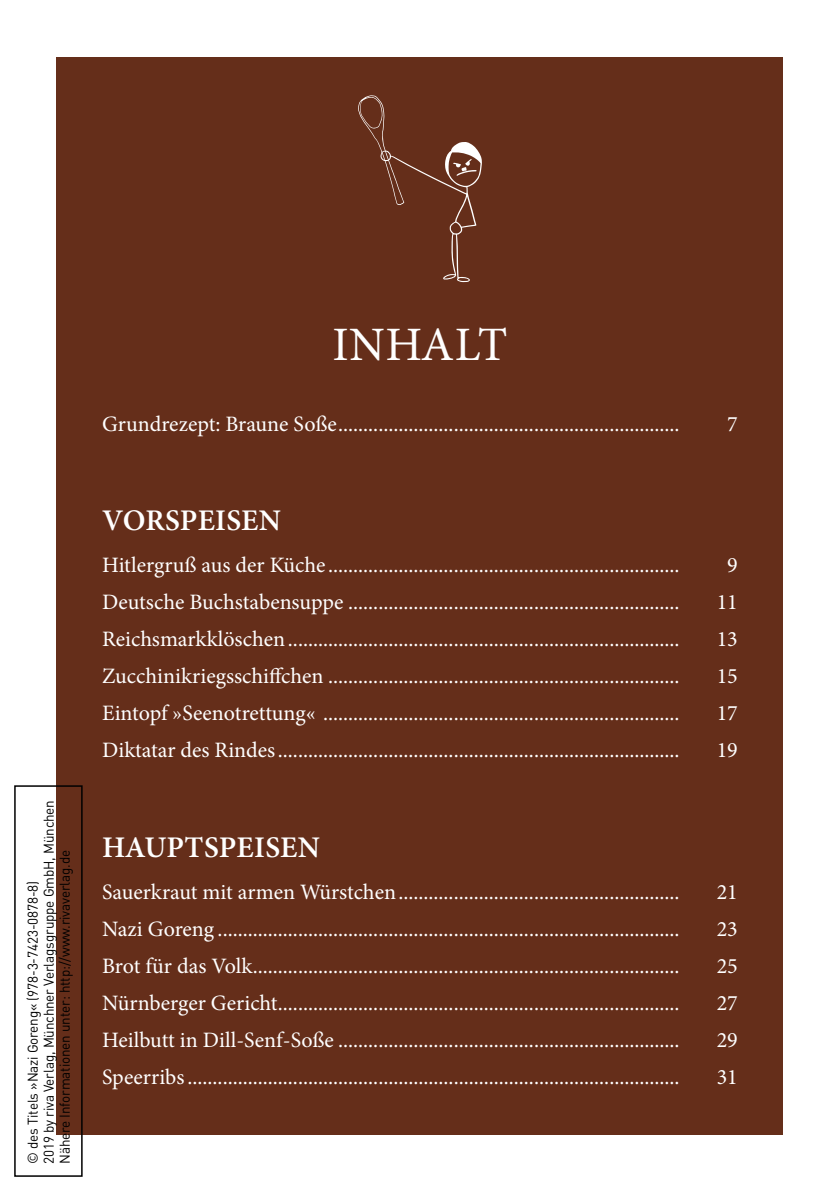
<style>
.page{position:relative;width:840px;height:1191px;background:#fff}
.page>*{position:absolute;margin:0;border:0;box-sizing:border-box;transform-origin:0 0}
.Inhalt{font:48px "Minion Pro";letter-spacing:.01em;color:#fff}
.t1{font:600 30px "Minion Pro";letter-spacing:.005em;color:#fff}
.t2{font:22px "Minion Pro";color:#fff}
._00_Biblio_Block{font:14px/16px "DINOT";letter-spacing:-.01em;color:#000;scale:.96 1}
</style>
<div class="page">
<div style="left:57px;top:57px;width:725px;height:1077px;background:#652e1a"></div>
<svg style="left:358px;top:95px;width:124px;height:187px"></svg>
<div style="left:14px;top:785px;width:69px;height:391px;border:2px solid #000"></div>
<p class="_00_Biblio_Block" style="left:24px;top:1164px;width:381px;rotate:-90deg">© des Titels »Nazi Goreng« (978-3-7423-0878-8)<br>2019 by riva Verlag, Münchner Verlagsgruppe GmbH, München<br>Nähere Informationen unter: http://www.rivaverlag.de</p>
<p class="Inhalt" style="left:332px;top:312px;width:176px">INHALT</p>
<p class="t2" style="left:102px;top:409px;width:578px">Grundrezept: Braune Soße....................................................................</p>
<p class="t2" style="left:726px;top:409px;width:12px">7</p>
<p class="t1" style="left:102px;top:499px;width:180px">VORSPEISEN</p>
<p class="t2" style="left:102px;top:550px;width:578px">Hitlergruß aus der Küche ......................................................................</p>
<p class="t2" style="left:726px;top:550px;width:12px">9</p>
<p class="t2" style="left:102px;top:587px;width:578px">Deutsche Buchstabensuppe ..................................................................</p>
<p class="t2" style="left:716px;top:587px;width:23px">11</p>
<p class="t2" style="left:102px;top:624px;width:578px">Reichsmarkklöschen..............................................................................</p>
<p class="t2" style="left:716px;top:624px;width:23px">13</p>
<p class="t2" style="left:102px;top:661px;width:578px">Zucchinikriegsschiffchen ......................................................................</p>
<p class="t2" style="left:716px;top:661px;width:23px">15</p>
<p class="t2" style="left:102px;top:698px;width:578px">Eintopf »Seenotrettung« .......................................................................</p>
<p class="t2" style="left:716px;top:698px;width:23px">17</p>
<p class="t2" style="left:102px;top:735px;width:578px">Diktatar des Rindes................................................................................</p>
<p class="t2" style="left:716px;top:735px;width:23px">19</p>
<p class="t1" style="left:102px;top:826px;width:219px">HAUPTSPEISEN</p>
<p class="t2" style="left:102px;top:877px;width:578px">Sauerkraut mit armen Würstchen........................................................</p>
<p class="t2" style="left:716px;top:877px;width:23px">21</p>
<p class="t2" style="left:102px;top:914px;width:578px">Nazi Goreng ............................................................................................</p>
<p class="t2" style="left:716px;top:914px;width:23px">23</p>
<p class="t2" style="left:102px;top:951px;width:578px">Brot für das Volk.....................................................................................</p>
<p class="t2" style="left:716px;top:951px;width:23px">25</p>
<p class="t2" style="left:102px;top:988px;width:578px">Nürnberger Gericht................................................................................</p>
<p class="t2" style="left:716px;top:988px;width:23px">27</p>
<p class="t2" style="left:102px;top:1025px;width:578px">Heilbutt in Dill-Senf-Soße ....................................................................</p>
<p class="t2" style="left:716px;top:1025px;width:23px">29</p>
<p class="t2" style="left:102px;top:1062px;width:578px">Speerribs..................................................................................................</p>
<p class="t2" style="left:716px;top:1062px;width:23px">31</p>
</div>
